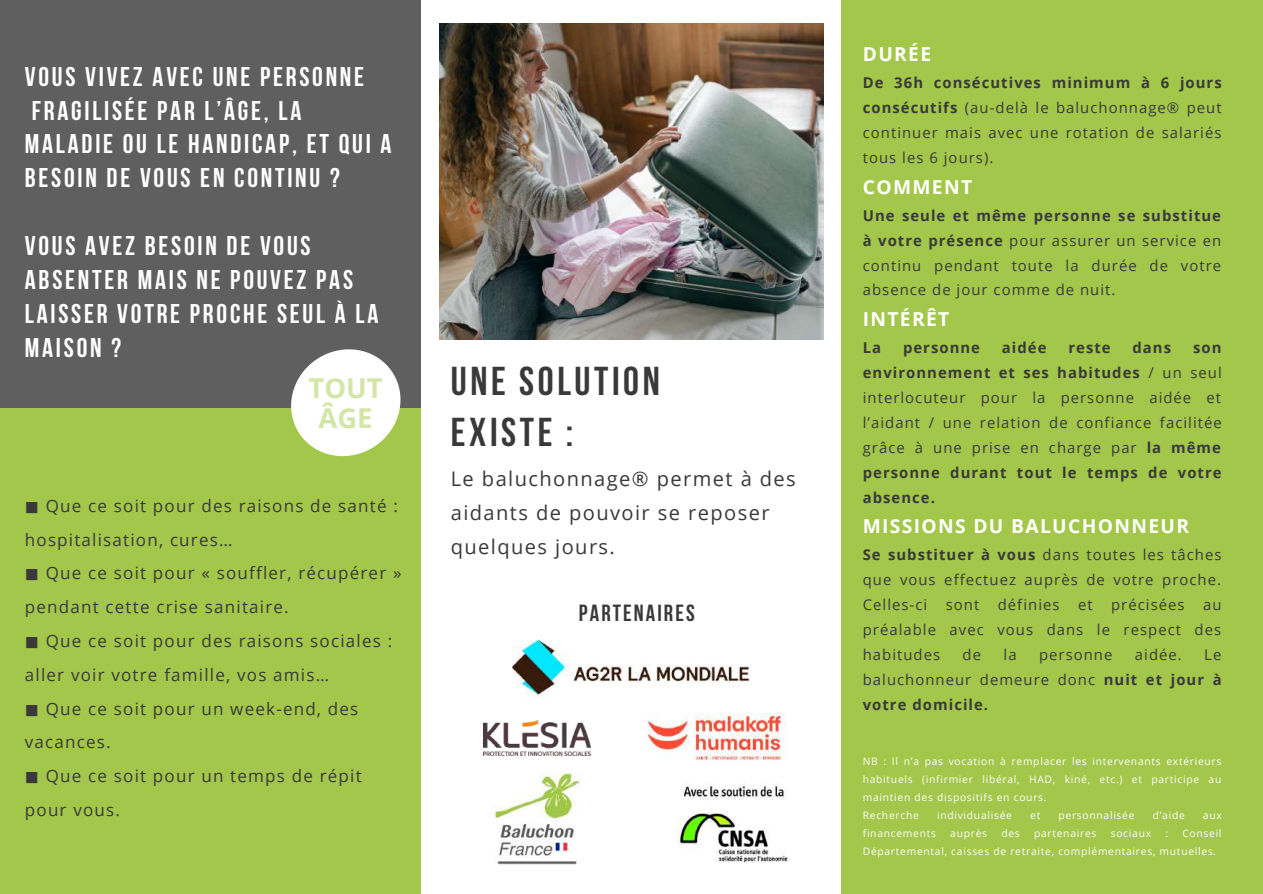
<style>
.page{position:relative;width:1263px;height:894px;background:#fff}
.page>*{position:absolute;margin:0;border:0;box-sizing:border-box;transform-origin:0 0}
.t1{font:700 40.05px/50.2px "Bebas Neue";letter-spacing:.09em;color:#393939}
.t2{font:700 27.3px/30.3px "Open Sans";color:#d3e6a7;text-align:center}
.t3{font:700 27px/33.9px "Bebas Neue";letter-spacing:.1em;color:#fff}
.t4{font:700 23.25px "Bebas Neue";letter-spacing:.09em;color:#393939}
.t5{font:20.1px/33.9px "Open Sans";letter-spacing:.07em;color:#393939}
.t6{font:700 19.2px "Open Sans";letter-spacing:.07em;color:#fff}
.t7{font:16.95px/33.8px "Open Sans";letter-spacing:.07em;color:#393939}
.t8{font:14.85px/24.9px "Open Sans";letter-spacing:.07em;color:#393939;text-align:justify}
.t9{font:700 14.85px "Open Sans";letter-spacing:.07em;color:#393939}
.t10{font:10.35px/18px "Open Sans";letter-spacing:.07em;color:#fff}
.s1{font-family:"DejaVu Sans"}
.s2{font-weight:700}
</style>
<div class="page">
<div style="left:0;top:0;width:421px;height:893px;background:#a2c74a"></div>
<div style="left:841px;top:0;width:422px;height:893px;background:#a2c74a"></div>
<img style="left:440px;top:23px;width:383px;height:316px">
<img style="left:513px;top:639px;width:236px;height:60px">
<div style="left:0;top:0;width:421px;height:407px;background:#5f5f5f"></div>
<img style="left:493px;top:771px;width:87px;height:94px">
<img style="left:647px;top:713px;width:140px;height:48px">
<img style="left:484px;top:720px;width:107px;height:35px">
<svg style="left:271px;top:349px;width:150px;height:108px"></svg>
<img style="left:676px;top:784px;width:114px;height:79px">
<h3 class="t3" style="left:25px;top:62px;width:368px">VOUS VIVEZ AVEC UNE PERSONNE<br>FRAGILISÉE PAR L’ÂGE, LA<br>MALADIE OU LE HANDICAP, ET QUI A<br>BESOIN DE VOUS EN CONTINU ?</h3>
<h3 class="t3" style="left:25px;top:231px;width:355px">VOUS AVEZ BESOIN DE VOUS<br>ABSENTER MAIS NE POUVEZ PAS<br>LAISSER VOTRE PROCHE SEUL À LA<br>MAISON ?</h3>
<h2 class="t2" style="left:309px;top:372px;width:76px">TOUT<br>ÂGE</h2>
<p class="t7" style="left:25px;top:488px;width:378px"><span class="s1">◼</span> Que ce soit pour des raisons de santé : hospitalisation, cures…<br><span class="s1">◼</span> Que ce soit pour « souffler, récupérer » pendant cette crise sanitaire.<br><span class="s1">◼</span> Que ce soit pour des raisons sociales : aller voir votre famille, vos amis…<br><span class="s1">◼</span> Que ce soit pour un week-end, des vacances.<br><span class="s1">◼</span> Que ce soit pour un temps de répit pour vous.</p>
<h1 class="t1" style="left:451px;top:360px;width:211px">UNE SOLUTION<br>EXISTE :</h1>
<h3 class="t5" style="left:451px;top:461px;width:347px">Le baluchonnage® permet à des aidants de pouvoir se reposer quelques jours.</h3>
<h3 class="t4" style="left:579px;top:603px;width:117px">PARTENAIRES</h3>
<p class="t6" style="left:863px;top:41px;width:70px">DURÉE</p>
<p class="t8" style="left:863px;top:70px;width:360px"><span class="s2">De 36h consécutives minimum à 6 jours consécutifs</span> (au-delà le baluchonnage® peut continuer mais avec une rotation de salariés tous les 6 jours).</p>
<p class="t6" style="left:863px;top:173px;width:111px">COMMENT</p>
<p class="t8" style="left:863px;top:202px;width:360px"><span class="s2">Une seule et même personne se substitue à votre présence</span> pour assurer un service en continu pendant toute la durée de votre absence de jour comme de nuit.</p>
<p class="t6" style="left:863px;top:306px;width:88px">INTÉRÊT</p>
<p class="t9" style="left:863px;top:337px;width:20px">La</p>
<p class="t9" style="left:903px;top:337px;width:79px">personne</p>
<p class="t9" style="left:1002px;top:337px;width:46px">aidée</p>
<p class="t9" style="left:1068px;top:337px;width:44px">reste</p>
<p class="t9" style="left:1132px;top:337px;width:40px">dans</p>
<p class="t8" style="left:863px;top:335px;width:360px;text-indent:330px"><span class="s2">son environnement et ses habitudes</span> / un seul interlocuteur pour la personne aidée et l’aidant / une relation de confiance facilitée grâce à une prise en charge par <span class="s2">la même personne durant tout le temps de votre absence.</span></p>
<p class="t6" style="left:863px;top:512px;width:328px">MISSIONS DU BALUCHONNEUR</p>
<p class="t8" style="left:863px;top:542px;width:360px"><span class="s2">Se substituer à vous</span> dans toutes les tâches que vous effectuez auprès de votre proche.<br>Celles-ci sont définies et précisées au préalable avec vous dans le respect des habitudes</p>
<p class="t8" style="left:963px;top:641px;width:20px">de</p>
<p class="t8" style="left:1003px;top:641px;width:15px">la</p>
<p class="t8" style="left:1039px;top:641px;width:75px">personne</p>
<p class="t8" style="left:1135px;top:641px;width:48px">aidée.</p>
<p class="t8" style="left:863px;top:641px;width:360px;text-indent:341px">Le baluchonneur demeure donc <span class="s2">nuit et jour à votre domicile.</span></p>
<p class="t10" style="left:863px;top:752px;width:360px">NB : Il n’a pas vocation à remplacer les intervenants extérieurs habituels (infirmier libéral, HAD, kiné, etc.) et participe au maintien des dispositifs en cours.<br>Recherche</p>
<p class="t10" style="left:937px;top:806px;width:76px">individualisée</p>
<p class="t10" style="left:1030px;top:806px;width:12px">et</p>
<p class="t10" style="left:1058px;top:806px;width:78px">personnalisée</p>
<p class="t10" style="left:1153px;top:806px;width:34px">d’aide</p>
<p class="t10" style="left:1203px;top:806px;width:20px">aux</p>
<p class="t10" style="left:863px;top:824px;width:75px">financements</p>
<p class="t10" style="left:950px;top:824px;width:38px">auprès</p>
<p class="t10" style="left:1001px;top:824px;width:20px">des</p>
<p class="t10" style="left:1034px;top:824px;width:64px">partenaires</p>
<p class="t10" style="left:1111px;top:824px;width:42px">sociaux</p>
<p class="t10" style="left:1165px;top:824px;width:4px">:</p>
<p class="t10" style="left:863px;top:824px;width:360px;text-indent:320px">Conseil<br>Départemental, caisses de retraite, complémentaires, mutuelles.</p>
</div>
